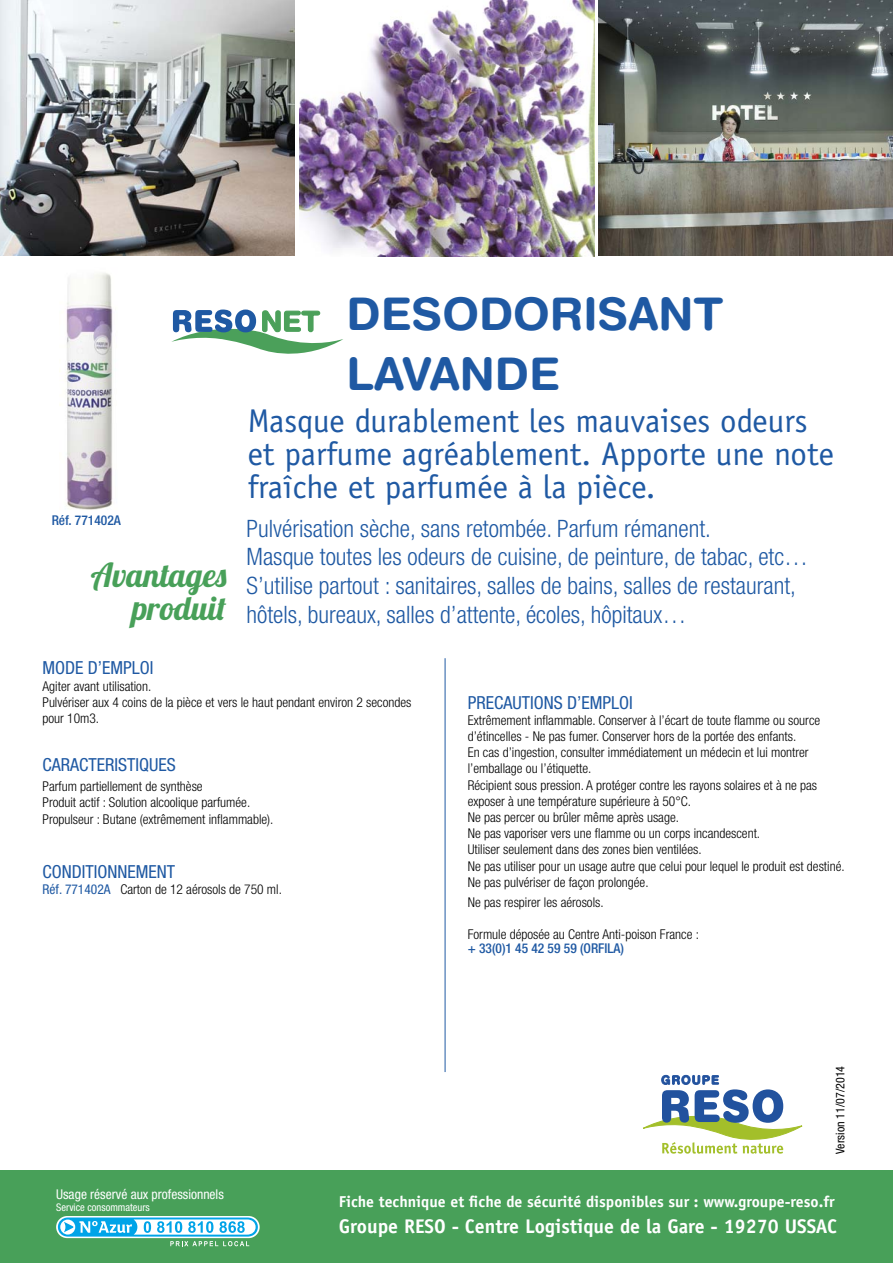
<style>
.page{position:relative;width:893px;height:1263px;background:#fff}
.page>*{position:absolute;margin:0;border:0;box-sizing:border-box;transform-origin:0 0}
.t1{font:700 45px/60px "Helvetica Rounded";color:#1f59a3}
.t2{font:33px/33px "Officina Sans";color:#1f59a3}
.t3{font:33px/33px "Lobster 1.4";color:#48a059;text-align:right}
.t4{font:300 condensed 24px/28.8px "Helvetica Neue LT";color:#1f59a3}
.t5{font:700 19.8px "Officina Sans";color:#fff}
.t6{font:condensed 18px "Helvetica Neue LT";color:#1f59a3}
.t7{font:700 15.75px "Officina Sans";color:#fff}
.t8{font:300 condensed 13.5px/16.2px "Helvetica Neue LT";color:#000}
.t9{font:500 condensed 13.5px "Helvetica Neue";color:#1f59a3}
.t10{font:condensed 13.5px "Helvetica Neue";color:#fff}
.t11{font:condensed 12px "Helvetica Neue LT";color:#000}
.t12{font:condensed 10.5px "Helvetica Neue";color:#fff}
.s1{font-weight:400;color:#1f59a3}
</style>
<div class="page">
<svg style="left:171px;top:309px;width:172px;height:45px"></svg>
<img style="left:598px;top:0;width:295px;height:255px">
<div style="left:0;top:1170px;width:893px;height:93px;background:#48a059"></div>
<svg style="left:56px;top:1216px;width:204px;height:22px"></svg>
<svg style="left:58px;top:1217px;width:200px;height:29px"></svg>
<svg style="left:643px;top:1075px;width:160px;height:78px"></svg>
<hr style="left:445px;top:658px;width:1px;height:414px;background:#1f59a3">
<img style="left:300px;top:1px;width:295px;height:255px">
<img style="left:0;top:0;width:295px;height:255px">
<img style="left:65px;top:273px;width:48px;height:237px">
<p class="t9" style="left:52px;top:515px;width:71px">Réf. 771402A</p>
<h2 class="t3" style="left:91px;top:562px;width:137px">Avantages produit</h2>
<h1 class="t1" style="left:347px;top:288px;width:378px">DESODORISANT<br>LAVANDE</h1>
<h2 class="t2" style="left:248px;top:407px;width:588px">Masque durablement les mauvaises odeurs et parfume agréablement. Apporte une note fraîche et parfumée à la pièce.</h2>
<p class="t4" style="left:247px;top:517px;width:563px">Pulvérisation sèche, sans retombée. Parfum rémanent.<br>Masque toutes les odeurs de cuisine, de peinture, de tabac, etc… S’utilise partout : sanitaires, salles de bains, salles de restaurant, hôtels, bureaux, salles d’attente, écoles, hôpitaux…</p>
<h3 class="t6" style="left:43px;top:661px;width:113px">MODE D’EMPLOI</h3>
<p class="t8" style="left:43px;top:679px;width:370px">Agiter avant utilisation.<br>Pulvériser aux 4 coins de la pièce et vers le haut pendant environ 2 secondes pour 10m3.</p>
<h3 class="t6" style="left:43px;top:758px;width:135px">CARACTERISTIQUES</h3>
<p class="t8" style="left:43px;top:780px;width:232px">Parfum partiellement de synthèse<br>Produit actif : Solution alcoolique parfumée.<br>Propulseur : Butane (extrêmement inflammable).</p>
<h3 class="t6" style="left:43px;top:865px;width:134px">CONDITIONNEMENT</h3>
<p class="t8" style="left:43px;top:883px;width:241px"><span class="s1">Réf. 771402A</span> Carton de 12 aérosols de 750 ml.</p>
<h3 class="t6" style="left:468px;top:696px;width:167px">PRECAUTIONS D’EMPLOI</h3>
<p class="t8" style="left:468px;top:713px;width:378px">Extrêmement inflammable. Conserver à l’écart de toute flamme ou source d’étincelles - Ne pas fumer. Conserver hors de la portée des enfants.<br>En cas d’ingestion, consulter immédiatement un médecin et lui montrer l’emballage ou l’étiquette.<br>Récipient sous pression. A protéger contre les rayons solaires et à ne pas exposer à une température supérieure à 50°C.<br>Ne pas percer ou brûler même après usage.<br>Ne pas vaporiser vers une flamme ou un corps incandescent.<br>Utiliser seulement dans des zones bien ventilées.<br>Ne pas utiliser pour un usage autre que celui pour lequel le produit est destiné.<br>Ne pas pulvériser de façon prolongée.</p>
<p class="t8" style="left:468px;top:895px;width:137px">Ne pas respirer les aérosols.</p>
<p class="t8" style="left:468px;top:928px;width:233px">Formule déposée au Centre Anti-poison France :</p>
<p class="t9" style="left:468px;top:943px;width:158px">+ 33(0)1 45 42 59 59 (ORFILA)</p>
<p class="t11" style="left:836px;top:1154px;width:90px;rotate:-90deg">Version 11/07/2014</p>
<p class="t10" style="left:56px;top:1189px;width:169px">Usage réservé aux professionnels</p>
<p class="t12" style="left:56px;top:1204px;width:95px">Service consommateurs</p>
<p class="t7" style="left:339px;top:1196px;width:497px">Fiche technique et fiche de sécurité disponibles sur : www.groupe-reso.fr</p>
<h3 class="t5" style="left:339px;top:1219px;width:500px">Groupe RESO - Centre Logistique de la Gare - 19270 USSAC</h3>
</div>
